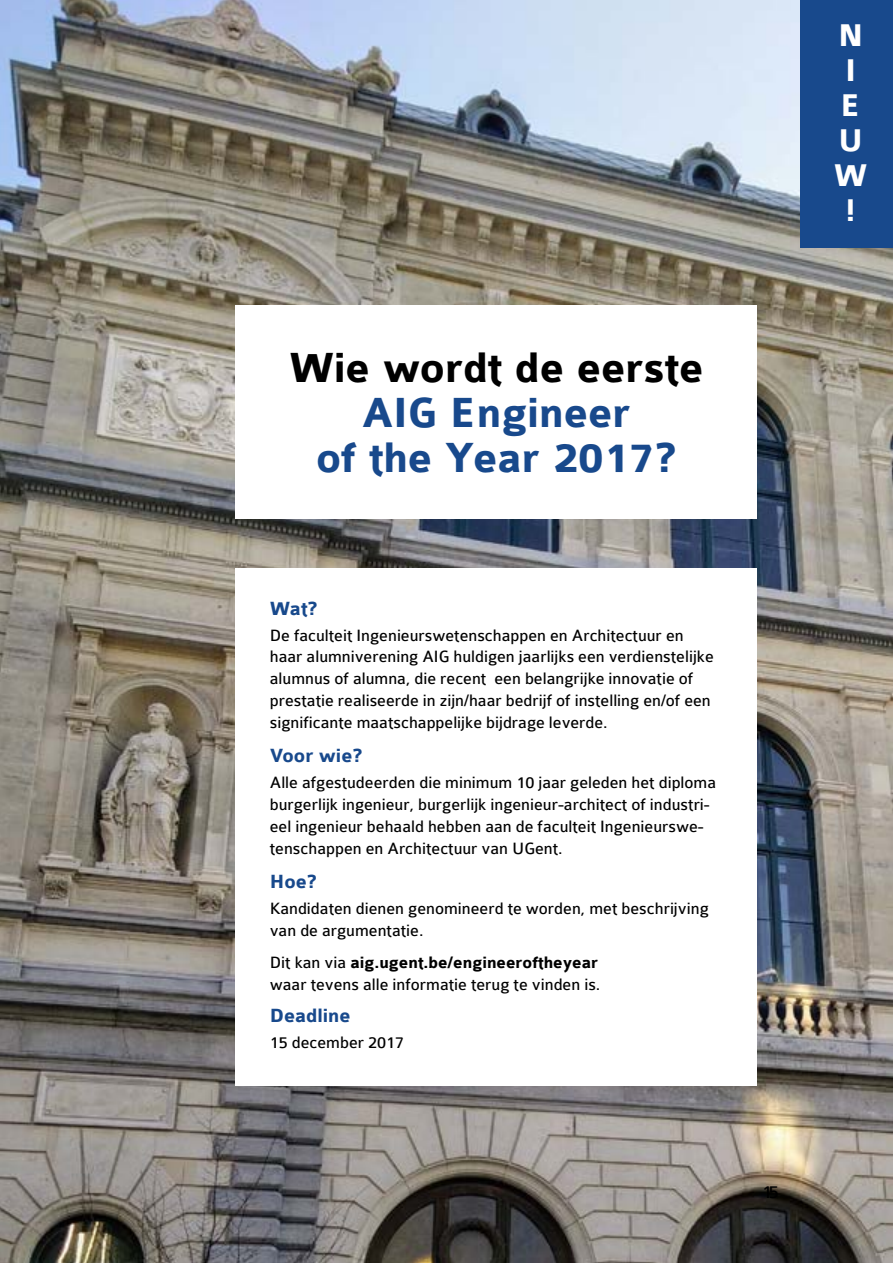
<style>
.page{position:relative;width:893px;height:1263px;background:#fff}
.page>*{position:absolute;margin:0;border:0;box-sizing:border-box;transform-origin:0 0}
.t1{font:700 45px/45px "Colaborate";color:#18498c;text-align:center}
.t2{font:700 45px "Colaborate";color:#000}
.t3{font:700 33.6px/35px "Colaborate";color:#fff;text-align:center}
.t4{font:700 20.4px "Colaborate";color:#18498c}
.t5{font:19.2px "Colaborate";color:#000}
.t6{font:17.55px/21.9px "Colaborate";color:#000}
.s1{font-weight:700}
</style>
<div class="page">
<img style="left:0;top:0;width:893px;height:1263px">
<div style="left:236px;top:569px;width:521px;height:517px;background:#fff"></div>
<div style="left:236px;top:305px;width:521px;height:214px;background:#fff"></div>
<div style="left:800px;top:0;width:93px;height:247px;background:#18498c"></div>
<h1 class="t2" style="left:289px;top:344px;width:416px">Wie wordt de eerste</h1>
<h1 class="t1" style="left:316px;top:391px;width:362px">AIG Engineer<br>of the Year 2017?</h1>
<p class="t4" style="left:270px;top:597px;width:49px">Wat?</p>
<p class="t6" style="left:270px;top:624px;width:445px">De faculteit Ingenieurswetenschappen en Architectuur en haar alumniverening AIG huldigen jaarlijks een verdienstelijke alumnus of alumna, die recent een belangrijke innovatie of prestatie realiseerde in zijn/haar bedrijf of instelling en/of een significante maatschappelijke bijdrage leverde.</p>
<p class="t4" style="left:270px;top:745px;width:94px">Voor wie?</p>
<p class="t6" style="left:270px;top:772px;width:448px">Alle afgestudeerden die minimum 10 jaar geleden het diploma burgerlijk ingenieur, burgerlijk ingenieur-architect of industri&shy;eel ingenieur behaald hebben aan de faculteit Ingenieurswe&shy;tenschappen en Architectuur van UGent.</p>
<p class="t4" style="left:270px;top:871px;width:48px">Hoe?</p>
<p class="t6" style="left:270px;top:898px;width:441px">Kandidaten dienen genomineerd te worden, met beschrijving van de argumentatie.</p>
<p class="t6" style="left:270px;top:952px;width:332px">Dit kan via <span class="s1">aig.ugent.be/engineeroftheyear </span>waar tevens alle informatie terug te vinden is.</p>
<p class="t4" style="left:270px;top:1005px;width:82px">Deadline</p>
<p class="t6" style="left:270px;top:1032px;width:136px">15 december 2017</p>
<p class="t5" style="left:762px;top:1182px;width:18px">15</p>
<h2 class="t3" style="left:834px;top:19px;width:35px">N<br>I<br>E<br>U<br>W !</h2>
</div>
